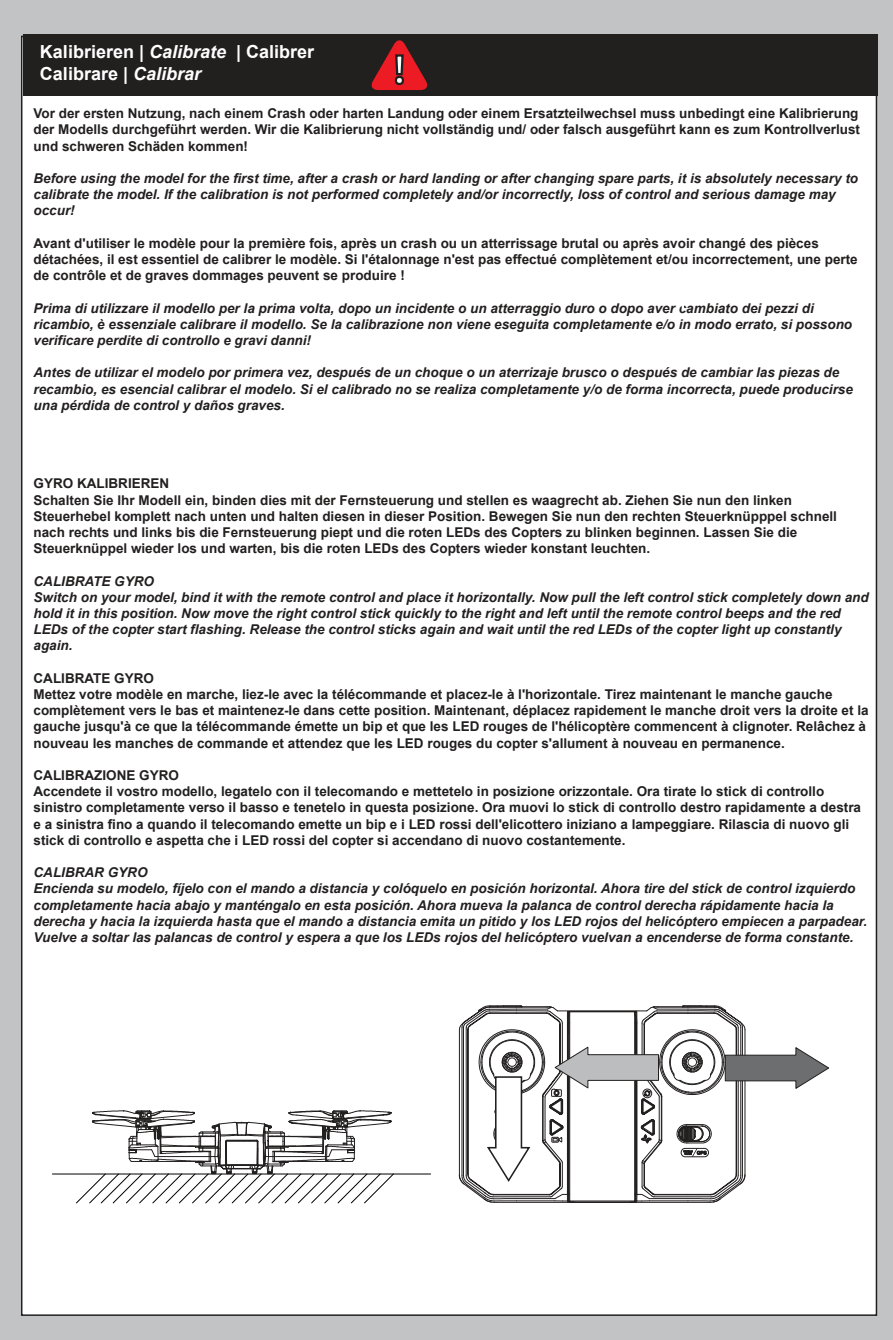
<style>
.page{position:relative;width:893px;height:1340px;background:#fff}
.page>*{position:absolute;margin:0;border:0;box-sizing:border-box;transform-origin:0 0}
.t1{font:700 18px/21.6px "Arial";color:#fff}
.t2{font:700 13.5px/16.2px "Arial";color:#221f1f}
.t3{font:italic 700 13.5px/16.2px "Arial";color:#221f1f}
.s1{font-style:italic}
</style>
<div class="page">
<div style="left:0;top:0;width:893px;height:1339px;background:#c2c3c5"></div>
<div style="left:21px;top:36px;width:856px;height:1279px;background:#fff;border:1px solid #221f1f"></div>
<div style="left:23px;top:35px;width:854px;height:61px;background:#221f1f"></div>
<svg style="left:459px;top:1005px;width:370px;height:197px"></svg>
<hr style="left:52px;top:1173px;width:379px;height:1px;background:#000">
<svg style="left:76px;top:1110px;width:319px;height:206px"></svg>
<svg style="left:371px;top:40px;width:57px;height:50px"></svg>
<h1 class="t1" style="left:40px;top:43px;width:276px">Kalibrieren | <span class="s1">Calibrate</span> | Calibrer<br>Calibrare | <span class="s1">Calibrar</span></h1>
<p class="t2" style="left:34px;top:106px;width:828px;text-align:justify">Vor der ersten Nutzung, nach einem Crash oder harten Landung oder einem Ersatzteilwechsel muss unbedingt eine Kalibrierung der Modells durchgeführt werden. Wir die Kalibrierung nicht vollständig und/ oder falsch ausgeführt kann es zum Kontrollverlust und schweren Schäden kommen!</p>
<p class="t3" style="left:34px;top:171px;width:826px">Before using the model for the first time, after a crash or hard landing or after changing spare parts, it is absolutely necessary to calibrate the model. If the calibration is not performed completely and/or incorrectly, loss of control and serious damage may occur!</p>
<p class="t2" style="left:34px;top:236px;width:826px">Avant d'utiliser le modèle pour la première fois, après un crash ou un atterrissage brutal ou après avoir changé des pièces détachées, il est essentiel de calibrer le modèle. Si l'étalonnage n'est pas effectué complètement et/ou incorrectement, une perte de contrôle et de graves dommages peuvent se produire !</p>
<p class="t3" style="left:34px;top:301px;width:820px">Prima di utilizzare il modello per la prima volta, dopo un incidente o un atterraggio duro o dopo aver cambiato dei pezzi di ricambio, è essenziale calibrare il modello. Se la calibrazione non viene eseguita completamente e/o in modo errato, si possono verificare perdite di controllo e gravi danni!</p>
<p class="t3" style="left:34px;top:366px;width:821px">Antes de utilizar el modelo por primera vez, después de un choque o un aterrizaje brusco o después de cambiar las piezas de recambio, es esencial calibrar el modelo. Si el calibrado no se realiza completamente y/o de forma incorrecta, puede producirse una pérdida de control y daños graves.</p>
<p class="t2" style="left:34px;top:476px;width:805px">GYRO KALIBRIEREN<br>Schalten Sie Ihr Modell ein, binden dies mit der Fernsteuerung und stellen es waagrecht ab. Ziehen Sie nun den linken Steuerhebel komplett nach unten und halten diesen in dieser Position. Bewegen Sie nun den rechten Steuerknüpppel schnell nach rechts und links bis die Fernsteuerung piept und die roten LEDs des Copters zu blinken beginnen. Lassen Sie die Steuerknüppel wieder los und warten, bis die roten LEDs des Copters wieder konstant leuchten.</p>
<p class="t3" style="left:34px;top:574px;width:837px">CALIBRATE GYRO<br>Switch on your model, bind it with the remote control and place it horizontally. Now pull the left control stick completely down and hold it in this position. Now move the right control stick quickly to the right and left until the remote control beeps and the red LEDs of the copter start flashing. Release the control sticks again and wait until the red LEDs of the copter light up constantly again.</p>
<p class="t2" style="left:34px;top:671px;width:837px">CALIBRATE GYRO<br>Mettez votre modèle en marche, liez-le avec la télécommande et placez-le à l'horizontale. Tirez maintenant le manche gauche complètement vers le bas et maintenez-le dans cette position. Maintenant, déplacez rapidement le manche droit vers la droite et la gauche jusqu'à ce que la télécommande émette un bip et que les LED rouges de l'hélicoptère commencent à clignoter. Relâchez à nouveau les manches de commande et attendez que les LED rouges du copter s'allument à nouveau en permanence.</p>
<p class="t2" style="left:34px;top:768px;width:829px">CALIBRAZIONE GYRO<br>Accendete il vostro modello, legatelo con il telecomando e mettetelo in posizione orizzontale. Ora tirate lo stick di controllo sinistro completamente verso il basso e tenetelo in questa posizione. Ora muovi lo stick di controllo destro rapidamente a destra e a sinistra fino a quando il telecomando emette un bip e i LED rossi dell'elicottero iniziano a lampeggiare. Rilascia di nuovo gli stick di controllo e aspetta che i LED rossi del copter si accendano di nuovo costantemente.</p>
<p class="t3" style="left:34px;top:865px;width:835px">CALIBRAR GYRO<br>Encienda su modelo, fíjelo con el mando a distancia y colóquelo en posición horizontal. Ahora tire del stick de control izquierdo completamente hacia abajo y manténgalo en esta posición. Ahora mueva la palanca de control derecha rápidamente hacia la derecha y hacia la izquierda hasta que el mando a distancia emita un pitido y los LED rojos del helicóptero empiecen a parpadear.<br>Vuelve a soltar las palancas de control y espera a que los LEDs rojos del helicóptero vuelvan a encenderse de forma constante.</p>
</div>
